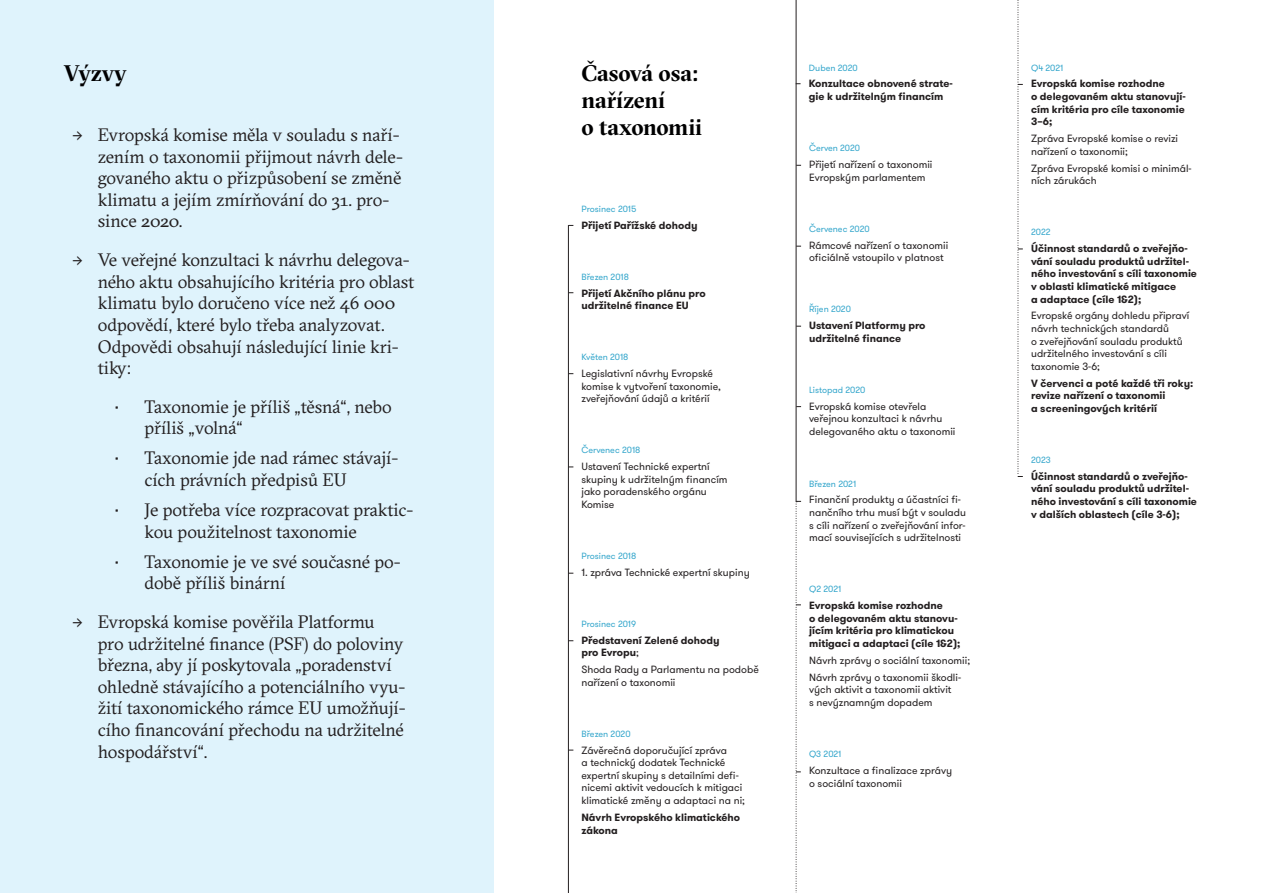
<style>
.page{position:relative;width:1263px;height:893px;background:#fff}
.page>*{position:absolute;margin:0;border:0;box-sizing:border-box;transform-origin:0 0}
.t1{font:700 22.5px/27px "GT Sectra Fine";color:#000001}
.t2{font:18px/21.6px "GT Sectra";letter-spacing:-.01em;color:#231f20}
.t3{font:10.5px/12.6px "GT Walsheim Pro";color:#231f20}
.t4{font:700 10.5px/12.6px "GT Walsheim Pro";color:#231f20}
.t5{font:9px "GT Walsheim Pro";color:#36a7cc}
.s1{font-family:"GT Sectra Fine";font-weight:700}
.s2{font-weight:400}
</style>
<div class="page">
<div style="left:0;top:0;width:493px;height:893px;background:#dff3fc"></div>
<hr style="left:568px;top:225px;width:1px;height:668px;background:#231f20">
<hr style="left:796px;top:0;width:1px;height:502px;background:#231f20">
<svg style="left:796px;top:501px;width:5px;height:392px"></svg>
<svg style="left:1017px;top:0;width:6px;height:477px"></svg>
<h1 class="t1" style="left:64px;top:59px;width:64px">Výzvy</h1>
<h1 class="t1" style="left:581px;top:59px;width:122px">Časová osa: nařízení<br>o taxonomii</h1>
<h2 class="t2" style="left:98px;top:124px;width:307px;text-indent:-26px"><span class="s1">→</span> Evropská komise měla v souladu s naří&shy;zením o taxonomii přijmout návrh dele&shy;govaného aktu o přizpůsobení se změně klimatu a jejím zmírňování do 31. pro&shy;since 2020.</h2>
<h2 class="t2" style="left:98px;top:249px;width:318px;text-indent:-26px"><span class="s1">→</span> Ve veřejné konzultaci k návrhu delegova&shy;ného aktu obsahujícího kritéria pro oblast klimatu bylo doručeno více než 46 000 odpovědí, které bylo třeba analyzovat.<br>Odpovědi obsahují následující linie kri&shy;tiky:</h2>
<h2 class="t2" style="left:145px;top:396px;width:249px;text-indent:-30px">• Taxonomie je příliš „těsná“, nebo příliš „volná“</h2>
<h2 class="t2" style="left:145px;top:447px;width:255px;text-indent:-30px">• Taxonomie jde nad rámec stávají&shy;cích právních předpisů EU</h2>
<h2 class="t2" style="left:145px;top:499px;width:270px;text-indent:-30px">• Je potřeba více rozpracovat praktic&shy;kou použitelnost taxonomie</h2>
<h2 class="t2" style="left:145px;top:551px;width:258px;text-indent:-30px">• Taxonomie je ve své současné po&shy;době příliš binární</h2>
<p class="t2" style="left:98px;top:611px;width:309px;text-indent:-26px"><span class="s1">→</span> Evropská komise pověřila Platformu<br>pro udržitelné finance (PSF) do poloviny března, aby jí poskytovala „poradenství ohledně stávajícího a potenciálního vyu&shy;žití taxonomického rámce EU umožňují&shy;cího financování přechodu na udržitelné hospodářství“.</p>
<p class="t5" style="left:581px;top:203px;width:56px">Prosinec 2015</p>
<p class="t4" style="left:581px;top:219px;width:118px">Přijetí Pařížské dohody</p>
<p class="t5" style="left:581px;top:271px;width:49px">Březen 2018</p>
<p class="t4" style="left:581px;top:287px;width:126px">Přijetí Akčního plánu pro udržitelné finance EU</p>
<p class="t5" style="left:581px;top:352px;width:48px">Květen 2018</p>
<p class="t3" style="left:581px;top:367px;width:141px">Legislativní návrhy Evropské komise k vytvoření taxonomie, zveřejňování údajů a kritérií</p>
<p class="t5" style="left:581px;top:444px;width:60px">Červenec 2018</p>
<p class="t3" style="left:581px;top:460px;width:148px">Ustavení Technické expertní skupiny k udržitelným financím jako poradenského orgánu<br>Komise</p>
<p class="t5" style="left:581px;top:550px;width:56px">Prosinec 2018</p>
<p class="t3" style="left:581px;top:566px;width:170px">1. zpráva Technické expertní skupiny</p>
<p class="t5" style="left:581px;top:618px;width:56px">Prosinec 2019</p>
<p class="t4" style="left:581px;top:634px;width:140px">Představení Zelené dohody pro Evropu<span class="s2">;</span></p>
<p class="t3" style="left:581px;top:663px;width:179px">Shoda Rady a Parlamentu na podobě nařízení o taxonomii</p>
<p class="t5" style="left:581px;top:728px;width:51px">Březen 2020</p>
<p class="t3" style="left:581px;top:744px;width:165px">Závěrečná doporučující zpráva<br>a technický dodatek Technické expertní skupiny s detailními defi&shy;nicemi aktivit vedoucích k mitigaci klimatické změny a adaptaci na ni;</p>
<p class="t4" style="left:581px;top:811px;width:160px">Návrh Evropského klimatického zákona</p>
<p class="t5" style="left:809px;top:62px;width:50px">Duben 2020</p>
<p class="t4" style="left:809px;top:78px;width:145px">Konzultace obnovené strate&shy;gie k udržitelným financím</p>
<p class="t5" style="left:809px;top:142px;width:53px">Červen 2020</p>
<p class="t3" style="left:809px;top:158px;width:125px">Přijetí nařízení o taxonomii<br>Evropským parlamentem</p>
<p class="t5" style="left:809px;top:223px;width:62px">Červenec 2020</p>
<p class="t3" style="left:809px;top:239px;width:141px">Rámcové nařízení o taxonomii oficiálně vstoupilo v platnost</p>
<p class="t5" style="left:809px;top:304px;width:43px">Říjen 2020</p>
<p class="t4" style="left:809px;top:319px;width:118px">Ustavení Platformy pro udržitelné finance</p>
<p class="t5" style="left:809px;top:384px;width:58px">Listopad 2020</p>
<p class="t3" style="left:809px;top:400px;width:148px">Evropská komise otevřela veřejnou konzultaci k návrhu delegovaného aktu o taxonomii</p>
<p class="t5" style="left:809px;top:478px;width:48px">Březen 2021</p>
<p class="t3" style="left:809px;top:494px;width:158px">Finanční produkty a účastníci fi&shy;nančního trhu musí být v souladu s cíli nařízení o zveřejňování infor&shy;mací souvisejících s udržitelnosti</p>
<p class="t5" style="left:809px;top:584px;width:34px">Q2 2021</p>
<p class="t4" style="left:809px;top:599px;width:153px">Evropská komise rozhodne<br>o delegovaném aktu stanovu&shy;jícím kritéria pro klimatickou mitigaci a adaptaci (cíle 1&amp;2);</p>
<p class="t3" style="left:809px;top:652px;width:162px;line-height:16.8px">Návrh zprávy o sociální taxonomii;<br>Návrh zprávy o taxonomii škodli-</p>
<p class="t3" style="left:809px;top:684px;width:144px">vých aktivit a taxonomii aktivit s nevýznamným dopadem</p>
<p class="t5" style="left:809px;top:748px;width:34px">Q3 2021</p>
<p class="t3" style="left:809px;top:764px;width:145px">Konzultace a finalizace zprávy o sociální taxonomii</p>
<p class="t5" style="left:1031px;top:62px;width:34px">Q4 2021</p>
<p class="t4" style="left:1031px;top:78px;width:156px">Evropská komise rozhodne<br>o delegovaném aktu stanovují&shy;cím kritéria pro cíle taxonomie<br>3–6;</p>
<p class="t3" style="left:1031px;top:132px;width:148px">Zpráva Evropské komise o revizi nařízení o taxonomii;</p>
<p class="t3" style="left:1031px;top:162px;width:162px">Zpráva Evropské komisi o minimál&shy;ních zárukách</p>
<p class="t5" style="left:1031px;top:226px;width:21px">2022</p>
<p class="t4" style="left:1031px;top:242px;width:167px">Účinnost standardů o zveřejňo&shy;vání souladu produktů udržitel&shy;ného investování s cíli taxonomie v oblasti klimatické mitigace<br>a adaptace (cíle 1&amp;2);</p>
<p class="t3" style="left:1031px;top:310px;width:160px">Evropské orgány dohledu připraví návrh technických standardů<br>o zveřejňování souladu produktů udržitelného investování s cíli taxonomie 3-6;</p>
<p class="t4" style="left:1031px;top:377px;width:164px">V červenci a poté každé tři roky: revize nařízení o taxonomii<br>a screeningových kritérií</p>
<p class="t5" style="left:1031px;top:454px;width:21px">2023</p>
<p class="t4" style="left:1031px;top:470px;width:167px">Účinnost standardů o zveřejňo&shy;vání souladu produktů udržitel&shy;ného investování s cíli taxonomie v dalších oblastech (cíle 3-6);</p>
</div>
